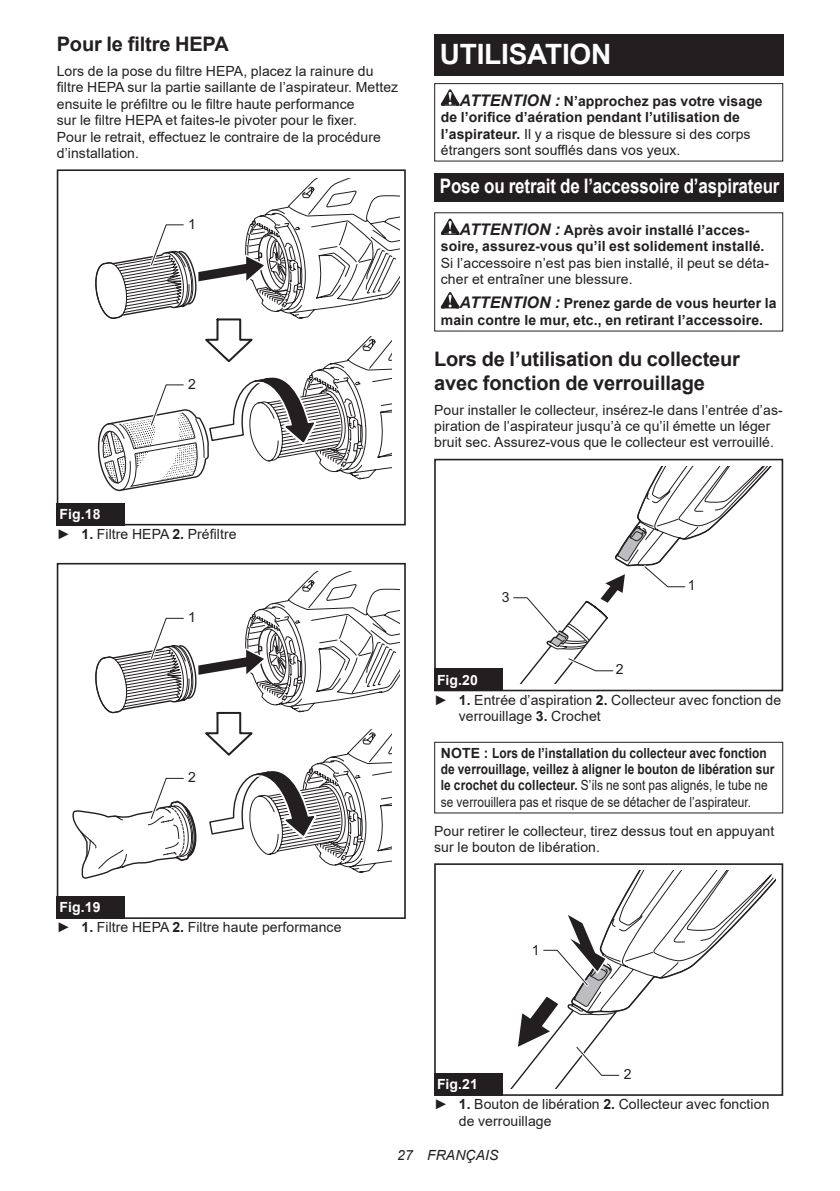
<style>
.page{position:relative;width:840px;height:1191px;background:#fff}
.page>*{position:absolute;margin:0;border:0;box-sizing:border-box;transform-origin:0 0}
.t1{font:700 28px "Arial";letter-spacing:-.01em;color:#fff}
.t2{font:700 20px/23.4px "Arial";letter-spacing:-.01em;color:#231f20}
.t3{font:700 20px "Arial";letter-spacing:-.01em;color:#fff;scale:.85 1}
.t4{font:14px/16.4px "Arial";letter-spacing:.005em;color:#231f20}
.t5{font:700 14px/16.4px "Arial";letter-spacing:.005em;color:#231f20}
.t6{font:italic 14px "Arial";letter-spacing:.005em;color:#231f20}
.s1{font-weight:700;color:#fff}
.s2{font-weight:700}
.s3{font-style:italic;font-size:16px}
.s4{font-weight:400}
</style>
<div class="page">
<div style="left:57px;top:169px;width:348px;height:356px;border:2px solid #231f20"></div>
<svg style="left:95px;top:178px;width:304px;height:314px"></svg>
<div style="left:57px;top:503px;width:68px;height:22px;background:#231f20"></div>
<svg style="left:274px;top:571px;width:125px;height:118px"></svg>
<div style="left:57px;top:563px;width:348px;height:356px;border:2px solid #231f20"></div>
<svg style="left:72px;top:603px;width:319px;height:276px"></svg>
<div style="left:57px;top:896px;width:68px;height:23px;background:#231f20"></div>
<div style="left:434px;top:34px;width:348px;height:41px;background:#231f20"></div>
<svg style="left:440px;top:89px;width:19px;height:17px"></svg>
<div style="left:434px;top:83px;width:348px;height:79px;border:1px solid #231f20"></div>
<div style="left:434px;top:173px;width:348px;height:28px;background:#231f20"></div>
<svg style="left:440px;top:218px;width:19px;height:17px"></svg>
<svg style="left:440px;top:292px;width:19px;height:16px"></svg>
<div style="left:434px;top:459px;width:348px;height:232px;border:2px solid #231f20"></div>
<svg style="left:513px;top:466px;width:259px;height:217px"></svg>
<div style="left:434px;top:668px;width:68px;height:23px;background:#231f20"></div>
<div style="left:434px;top:742px;width:348px;height:71px;border:1px solid #231f20"></div>
<div style="left:434px;top:863px;width:348px;height:232px;border:2px solid #231f20"></div>
<svg style="left:518px;top:870px;width:257px;height:208px"></svg>
<div style="left:434px;top:1073px;width:68px;height:22px;background:#231f20"></div>
<h2 class="t2" style="left:57px;top:33px;width:173px">Pour le filtre HEPA</h2>
<p class="t4" style="left:57px;top:63px;width:343px">Lors de la pose du filtre HEPA, placez la rainure du filtre HEPA sur la partie saillante de l’aspirateur. Mettez ensuite le préfiltre ou le filtre haute performance<br>sur le filtre HEPA et faites-le pivoter pour le fixer.<br>Pour le retrait, effectuez le contraire de la procédure d’installation.</p>
<p class="t4" style="left:188px;top:215px;width:9px">1</p>
<p class="t4" style="left:188px;top:375px;width:9px">2</p>
<p class="t4" style="left:57px;top:503px;width:181px;line-height:20.2px"><span class="s1">Fig.18<br></span>► <span class="s2">1.</span> Filtre HEPA <span class="s2">2.</span> Préfiltre</p>
<p class="t4" style="left:188px;top:609px;width:9px">1</p>
<p class="t4" style="left:188px;top:769px;width:9px">2</p>
<p class="t4" style="left:57px;top:897px;width:286px;line-height:20.2px"><span class="s1">Fig.19<br></span>► <span class="s2">1.</span> Filtre HEPA <span class="s2">2.</span> Filtre haute performance</p>
<h1 class="t1" style="left:439px;top:34px;width:173px">UTILISATION</h1>
<p class="t5" style="left:440px;top:93px;width:323px;text-indent:19px"><span class="s3">ATTENTION :</span> N’approchez pas votre visage de l’orifice d’aération pendant l’utilisation de l’aspirateur. <span class="s4">Il y a risque de blessure si des corps étrangers sont soufflés dans vos yeux.</span></p>
<h2 class="t3" style="left:439px;top:172px;width:401px">Pose ou retrait de l’accessoire d’aspirateur</h2>
<p class="t5" style="left:440px;top:222px;width:325px;text-align:center"><span class="s3">ATTENTION :</span> Après avoir installé l’acces&shy;soire, assurez-vous qu’il est solidement installé.</p>
<p class="t4" style="left:440px;top:254px;width:329px">Si l’accessoire n’est pas bien installé, il peut se déta&shy;cher et entraîner une blessure.</p>
<p class="t5" style="left:440px;top:295px;width:337px;text-indent:19px"><span class="s3">ATTENTION :</span> Prenez garde de vous heurter la main contre le mur, etc., en retirant l’accessoire.</p>
<h2 class="t2" style="left:434px;top:348px;width:307px">Lors de l’utilisation du collecteur avec fonction de verrouillage</h2>
<p class="t4" style="left:434px;top:401px;width:350px">Pour installer le collecteur, insérez-le dans l’entrée d’as&shy;piration de l’aspirateur jusqu’à ce qu’il émette un léger bruit sec. Assurez-vous que le collecteur est verrouillé.</p>
<p class="t4" style="left:501px;top:589px;width:9px">3</p>
<p class="t4" style="left:687px;top:577px;width:9px">1</p>
<p class="t4" style="left:615px;top:661px;width:9px">2</p>
<p class="t4" style="left:434px;top:669px;width:348px;line-height:20.2px"><span class="s1">Fig.20<br></span>► <span class="s2">1.</span> Entrée d’aspiration <span class="s2">2.</span> Collecteur avec fonction de</p>
<p class="t4" style="left:458px;top:708px;width:143px">verrouillage <span class="s2">3.</span> Crochet</p>
<p class="t5" style="left:440px;top:744px;width:335px">NOTE : Lors de l’installation du collecteur avec fonction de verrouillage, veillez à aligner le bouton de libération sur le crochet du collecteur. <span class="s4">S’ils ne sont pas alignés, le tube ne se verrouillera pas et risque de se détacher de l’aspirateur.</span></p>
<p class="t4" style="left:434px;top:822px;width:341px">Pour retirer le collecteur, tirez dessus tout en appuyant sur le bouton de libération.</p>
<p class="t4" style="left:531px;top:941px;width:9px">1</p>
<p class="t4" style="left:623px;top:1065px;width:9px">2</p>
<p class="t4" style="left:434px;top:1074px;width:336px;line-height:20.2px"><span class="s1">Fig.21<br></span>► <span class="s2">1.</span> Bouton de libération <span class="s2">2.</span> Collecteur avec fonction</p>
<p class="t4" style="left:458px;top:1112px;width:94px">de verrouillage</p>
<p class="t6" style="left:397px;top:1146px;width:103px">27 FRANÇAIS</p>
</div>
